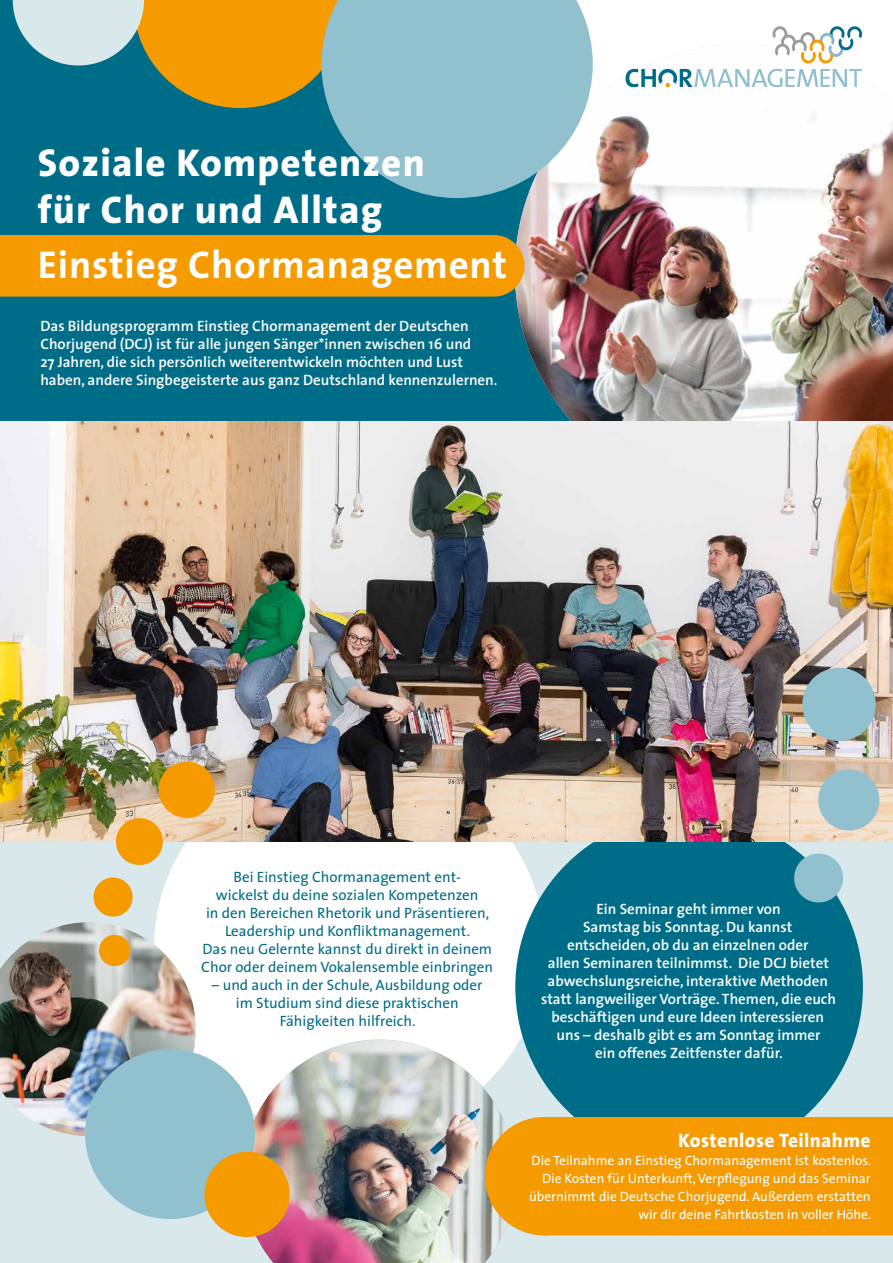
<style>
.page{position:relative;width:893px;height:1263px;background:#fff}
.page>*{position:absolute;margin:0;border:0;box-sizing:border-box;transform-origin:0 0}
.t1{font:800 39px/46.8px "The Sans";letter-spacing:.03em;color:#fff}
.t2{font:700 39px "The Sans";letter-spacing:.02em;color:#fff}
.t3{font:800 19.5px "The Sans";letter-spacing:.02em;color:#fff}
.t4{font:600 15px/18px "The Sans";color:#fff;text-align:center}
.t5{font:15px/18px "The Sans";color:#006d88;text-align:center}
.t6{font:13.5px/18px "The Sans";color:#fff;text-align:right}
</style>
<div class="page">
<div style="left:0;top:831px;width:893px;height:432px;background:#d8e8eb"></div>
<div style="left:0;top:0;width:515px;height:421px;background:#006d88"></div>
<div style="left:154px;top:756px;width:390px;height:382px;background:#fff;border-radius:50%"></div>
<div style="left:515px;top:813px;width:348px;height:347px;background:#006d88;border-radius:50%"></div>
<img style="left:515px;top:75px;width:378px;height:346px">
<img style="left:0;top:421px;width:893px;height:421px">
<svg style="left:321px;top:0;width:272px;height:198px;background:#8bbdca"></svg>
<svg style="left:626px;top:26px;width:236px;height:61px"></svg>
<img style="left:242px;top:1040px;width:274px;height:223px">
<svg style="left:13px;top:0;width:333px;height:108px;background:#a69f5e"></svg>
<div style="left:502px;top:1117px;width:391px;height:118px;background:#f59b00"></div>
<div style="left:485px;top:1117px;width:118px;height:118px;background:#f59b00;border-radius:50%"></div>
<img style="left:799px;top:664px;width:81px;height:81px">
<svg style="left:815px;top:766px;width:68px;height:68px;background:#afc5c4"></svg>
<img style="left:0;top:875px;width:196px;height:261px">
<svg style="left:794px;top:851px;width:49px;height:54px"></svg>
<img style="left:113px;top:758px;width:106px;height:109px">
<div style="left:85px;top:1049px;width:170px;height:170px;background:#91c1ce;border-radius:50%"></div>
<div style="left:204px;top:1152px;width:86px;height:85px;background:#f59b00;border-radius:50%"></div>
<div style="left:0;top:235px;width:524px;height:62px;background:#f59b00"></div>
<h1 class="t1" style="left:38px;top:140px;width:388px">Soziale Kompetenzen für Chor und Alltag</h1>
<h1 class="t2" style="left:38px;top:240px;width:471px">Einstieg Chormanagement</h1>
<p class="t4" style="left:40px;top:317px;width:459px;text-align:left">Das Bildungsprogramm Einstieg Chormanagement der Deutschen Chorjugend (DCJ) ist für alle jungen Sänger*innen zwischen 16 und<br>27 Jahren, die sich persönlich weiterentwickeln möchten und Lust haben, andere Singbegeisterte aus ganz Deutschland kennenzulernen.</p>
<p class="t5" style="left:201px;top:868px;width:293px">Bei Einstieg Chormanagement ent-<br>wickelst du deine sozialen Kompetenzen<br>in den Bereichen Rhetorik und Präsentieren, Leadership und Konfliktmanagement.<br>Das neu Gelernte kannst du direkt in deinem Chor oder deinem Vokalensemble einbringen</p>
<p class="t5" style="left:212px;top:976px;width:272px">– und auch in der Schule, Ausbildung oder im Studium sind diese praktischen<br>Fähigkeiten hilfreich.</p>
<p class="t4" style="left:541px;top:900px;width:296px">Ein Seminar geht immer von<br>Samstag bis Sonntag. Du kannst entscheiden, ob du an einzelnen oder<br>allen Seminaren teilnimmst. Die DCJ bietet abwechslungsreiche, interaktive Methoden statt langweiliger Vorträge. Themen, die euch beschäftigen und eure Ideen interessieren uns – deshalb gibt es am Sonntag immer<br>ein offenes Zeitfenster dafür.</p>
<h2 class="t3" style="left:678px;top:1127px;width:194px">Kostenlose Teilnahme</h2>
<p class="t6" style="left:529px;top:1151px;width:344px">Die Teilnahme an Einstieg Chormanagement ist kostenlos.<br>Die Kosten für Unterkunft, Verpflegung und das Seminar übernimmt die Deutsche Chorjugend. Außerdem erstatten wir dir deine Fahrtkosten in voller Höhe.</p>
</div>
